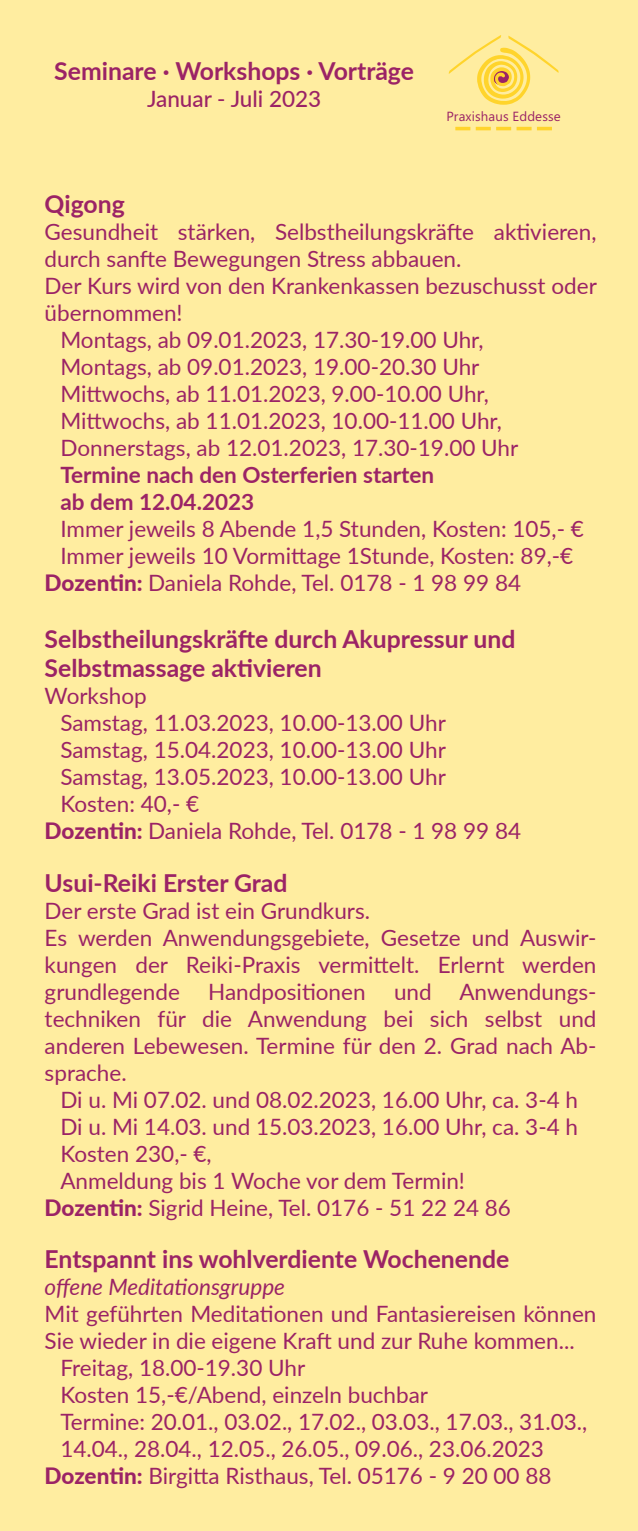
<style>
.page{position:relative;width:638px;height:1531px;background:#ffeda0}
.page>*{position:absolute;margin:0;border:0;box-sizing:border-box;transform-origin:0 0}
.t1{font:700 24.75px "Lato";color:#9b2366}
.t2{font:22.5px/27px "Lato";color:#9b2366}
.t3{font:700 22.5px "Lato";color:#9b2366}
.t4{font:italic 22.5px "Lato";color:#9b2366}
.t5{font:500 22.5px "Lato";color:#9b2366}
.t6{font:13.28px "Segoe UI";letter-spacing:.01em;color:#9b2366}
.s1{font-weight:800}
</style>
<div class="page">
<svg style="left:448px;top:35px;width:111px;height:70px"></svg>
<hr style="left:455px;top:127px;width:15px;height:3px;background:#ffd42c">
<hr style="left:476px;top:127px;width:15px;height:3px;background:#ffd42c">
<hr style="left:496px;top:127px;width:15px;height:3px;background:#ffd42c">
<hr style="left:516px;top:127px;width:15px;height:3px;background:#ffd42c">
<hr style="left:537px;top:127px;width:15px;height:3px;background:#ffd42c">
<p class="t1" style="left:54px;top:52px;width:361px">Seminare · Workshops · Vorträge</p>
<p class="t5" style="left:147px;top:82px;width:176px">Januar - Juli 2023</p>
<p class="t6" style="left:446px;top:103px;width:116px">Praxishaus Eddesse</p>
<p class="t1" style="left:45px;top:186px;width:82px">Qigong</p>
<p class="t2" style="left:45px;top:217px;width:553px">Gesundheit stärken, Selbstheilungskräfte aktivieren, durch sanfte Bewegungen Stress abbauen.</p>
<p class="t2" style="left:45px;top:271px;width:554px">Der Kurs wird von den Krankenkassen bezuschusst oder übernommen!</p>
<p class="t2" style="left:60px;top:325px;width:425px">Montags, ab 09.01.2023, 17.30-19.00 Uhr,</p>
<p class="t2" style="left:60px;top:352px;width:420px">Montags, ab 09.01.2023, 19.00-20.30 Uhr</p>
<p class="t2" style="left:60px;top:379px;width:430px">Mittwochs, ab 11.01.2023, 9.00-10.00 Uhr,</p>
<p class="t2" style="left:60px;top:406px;width:443px">Mittwochs, ab 11.01.2023, 10.00-11.00 Uhr,</p>
<p class="t2" style="left:60px;top:433px;width:459px">Donnerstags, ab 12.01.2023, 17.30-19.00 Uhr</p>
<p class="t3" style="left:60px;top:458px;width:375px">Termine nach den Osterferien starten</p>
<p class="t3" style="left:60px;top:485px;width:195px">ab dem 12.04.2023</p>
<p class="t2" style="left:60px;top:514px;width:525px">Immer jeweils 8 Abende 1,5 Stunden, Kosten: 105,- €</p>
<p class="t2" style="left:60px;top:541px;width:514px">Immer jeweils 10 Vormittage 1Stunde, Kosten: 89,-€</p>
<p class="t2" style="left:45px;top:568px;width:478px"><span class="s1">Dozentin:</span> Daniela Rohde, Tel. 0178 - 1 98 99 84</p>
<p class="t1" style="left:45px;top:620px;width:472px">Selbstheilungskräfte durch Akupressur und</p>
<p class="t1" style="left:45px;top:650px;width:279px">Selbstmassage aktivieren</p>
<p class="t2" style="left:45px;top:682px;width:104px">Workshop</p>
<p class="t2" style="left:60px;top:709px;width:387px">Samstag, 11.03.2023, 10.00-13.00 Uhr</p>
<p class="t2" style="left:60px;top:736px;width:387px">Samstag, 15.04.2023, 10.00-13.00 Uhr</p>
<p class="t2" style="left:60px;top:763px;width:387px">Samstag, 13.05.2023, 10.00-13.00 Uhr</p>
<p class="t2" style="left:60px;top:790px;width:140px">Kosten: 40,- €</p>
<p class="t2" style="left:45px;top:817px;width:478px"><span class="s1">Dozentin:</span> Daniela Rohde, Tel. 0178 - 1 98 99 84</p>
<p class="t1" style="left:45px;top:864px;width:244px">Usui-Reiki Erster Grad</p>
<p class="t2" style="left:45px;top:896px;width:327px">Der erste Grad ist ein Grundkurs.</p>
<p class="t2" style="left:45px;top:923px;width:553px;text-align:justify">Es werden Anwendungsgebiete, Gesetze und Auswir&shy;kungen der Reiki-Praxis vermittelt. Erlernt werden grundlegende</p>
<p class="t2" style="left:45px;top:977px;width:553px;text-align:justify;text-indent:349px">und Anwendungs&shy;techniken für die Anwendung bei sich selbst und anderen Lebewesen. Termine für den 2. Grad nach Ab&shy;sprache.</p>
<p class="t2" style="left:60px;top:1085px;width:519px">Di u. Mi 07.02. und 08.02.2023, 16.00 Uhr, ca. 3-4 h</p>
<p class="t2" style="left:60px;top:1112px;width:519px">Di u. Mi 14.03. und 15.03.2023, 16.00 Uhr, ca. 3-4 h</p>
<p class="t2" style="left:60px;top:1139px;width:153px">Kosten 230,- €,</p>
<p class="t2" style="left:60px;top:1166px;width:406px">Anmeldung bis 1 Woche vor dem Termin!</p>
<p class="t2" style="left:45px;top:1193px;width:468px"><span class="s1">Dozentin:</span> Sigrid Heine, Tel. 0176 - 51 22 24 86</p>
<p class="t1" style="left:45px;top:1240px;width:466px">Entspannt ins wohlverdiente Wochenende</p>
<p class="t4" style="left:45px;top:1270px;width:242px">offene Meditationsgruppe</p>
<p class="t2" style="left:45px;top:1299px;width:553px">Mit geführten Meditationen und Fantasiereisen können<br>Sie wieder in die eigene Kraft und zur Ruhe kommen...</p>
<p class="t2" style="left:60px;top:1353px;width:246px">Freitag, 18.00-19.30 Uhr</p>
<p class="t2" style="left:60px;top:1380px;width:369px">Kosten 15,-€/Abend, einzeln buchbar</p>
<p class="t2" style="left:60px;top:1407px;width:528px">Termine: 20.01., 03.02., 17.02., 03.03., 17.03., 31.03.,</p>
<p class="t2" style="left:60px;top:1434px;width:485px">14.04., 28.04., 12.05., 26.05., 09.06., 23.06.2023</p>
<p class="t2" style="left:45px;top:1461px;width:508px"><span class="s1">Dozentin:</span> Birgitta Risthaus, Tel. 05176 - 9 20 00 88</p>
<p class="t2" style="left:208px;top:977px;width:159px">Handpositionen</p>
</div>
